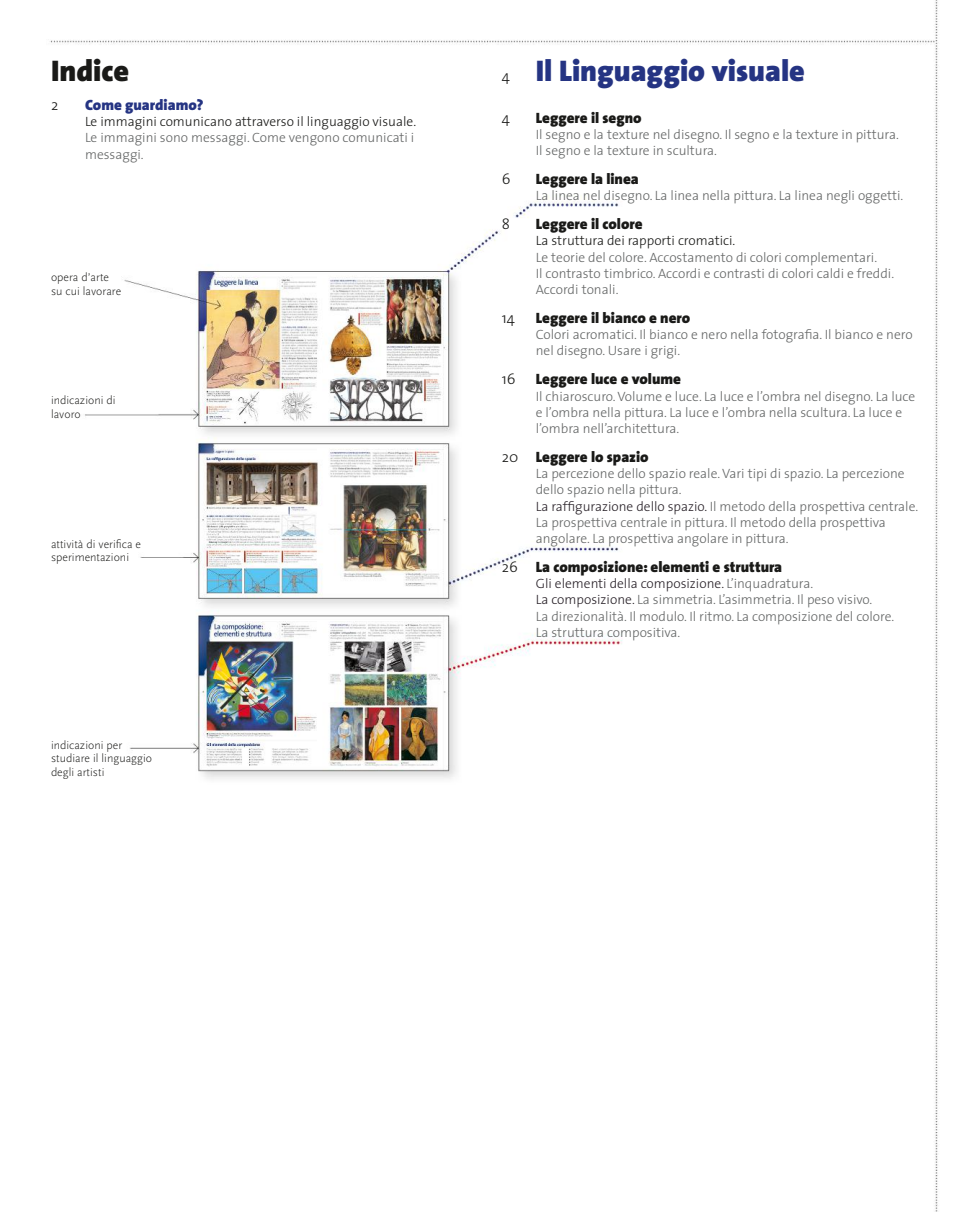
<style>
.page{position:relative;width:978px;height:1212px;background:#fff}
.page>*{position:absolute;margin:0;border:0;box-sizing:border-box;transform-origin:0 0}
.t1{font:900 30px "The Sans";color:#253483}
.t2{font:900 30px "The Sans";color:#1a1a18}
.t3{font:900 15px "The Sans";color:#1a1a18}
.t4{font:900 15px "The Sans";color:#253483}
.t5{font:300 15px "The Sans";color:#1a1a18}
.t6{font:300 13.5px/16.2px "The Sans";color:#656767}
.t7{font:300 13.5px "The Sans";color:#1a1a18}
.t8{font:300 12px/13.5px "Scala Sans";color:#1a1a18}
.s1{font-weight:300}
.s2{color:#2a232a}
</style>
<div class="page">
<img style="left:50px;top:0;width:888px;height:1212px">
<h1 class="t2" style="left:51px;top:59px;width:80px">Indice</h1>
<p class="t5" style="left:51px;top:99px;width:9px">2</p>
<p class="t4" style="left:85px;top:99px;width:120px">Come guardiamo?</p>
<p class="t7" style="left:85px;top:116px;width:333px">Le immagini comunicano attraverso il linguaggio visuale.</p>
<p class="t6" style="left:85px;top:131px;width:331px">Le immagini sono messaggi. Come vengono comunicati i messaggi.</p>
<p class="t8" style="left:51px;top:271px;width:72px">opera d’arte su cui lavorare</p>
<p class="t8" style="left:51px;top:394px;width:66px">indicazioni di lavoro</p>
<p class="t8" style="left:51px;top:538px;width:92px">attività di verifica e sperimentazioni</p>
<p class="t8" style="left:51px;top:739px;width:103px">indicazioni per studiare il linguaggio degli artisti</p>
<p class="t5" style="left:502px;top:70px;width:10px">4</p>
<h1 class="t1" style="left:536px;top:59px;width:271px">Il Linguaggio visuale</h1>
<p class="t5" style="left:502px;top:112px;width:10px">4</p>
<p class="t3" style="left:536px;top:112px;width:107px">Leggere il segno</p>
<p class="t6" style="left:536px;top:128px;width:365px">Il segno e la texture nel disegno. Il segno e la texture in pittura.<br>Il segno e la texture in scultura.</p>
<p class="t5" style="left:502px;top:173px;width:10px">6</p>
<p class="t3" style="left:536px;top:173px;width:105px">Leggere la linea</p>
<p class="t6" style="left:536px;top:189px;width:369px">La linea nel disegno. La linea nella pittura. La linea negli oggetti.</p>
<p class="t5" style="left:502px;top:218px;width:10px">8</p>
<p class="t3" style="left:536px;top:218px;width:108px">Leggere il colore</p>
<p class="t7" style="left:536px;top:236px;width:201px">La struttura dei rapporti cromatici.</p>
<p class="t6" style="left:536px;top:250px;width:360px">Le teorie del colore. Accostamento di colori complementari.<br>Il contrasto timbrico. Accordi e contrasti di colori caldi e freddi.<br>Accordi tonali.</p>
<p class="t5" style="left:502px;top:312px;width:15px">14</p>
<p class="t3" style="left:536px;top:312px;width:156px">Leggere il bianco e nero</p>
<p class="t6" style="left:536px;top:328px;width:378px">Colori acromatici. Il bianco e nero nella fotografia. Il bianco e nero nel disegno. Usare i grigi.</p>
<p class="t5" style="left:502px;top:373px;width:15px">16</p>
<p class="t3" style="left:536px;top:373px;width:147px">Leggere luce e volume</p>
<p class="t6" style="left:536px;top:389px;width:381px">Il chiaroscuro. Volume e luce. La luce e l’ombra nel disegno. La luce e l’ombra nella pittura. La luce e l’ombra nella scultura. La luce e l’ombra nell’architettura.</p>
<p class="t3" style="left:502px;top:451px;width:148px"><span class="s1">20</span> Leggere lo spazio</p>
<p class="t6" style="left:536px;top:467px;width:384px">La percezione dello spazio reale. Vari tipi di spazio. La percezione dello spazio nella pittura.<br><span class="s2">La raffigurazione dello spazio.</span> Il metodo della prospettiva centrale.<br>La prospettiva centrale in pittura. Il metodo della prospettiva angolare. La prospettiva angolare in pittura.</p>
<p class="t3" style="left:502px;top:561px;width:282px"><span class="s1">26</span> La composizione: elementi e struttura</p>
<p class="t6" style="left:536px;top:577px;width:360px"><span class="s2">Gli elementi della composizione.</span> L’inquadratura.<br><span class="s2">La composizione.</span> La simmetria. L’asimmetria. Il peso visivo.<br>La direzionalità. Il modulo. Il ritmo. La composizione del colore.<br>La struttura compositiva.</p>
</div>
